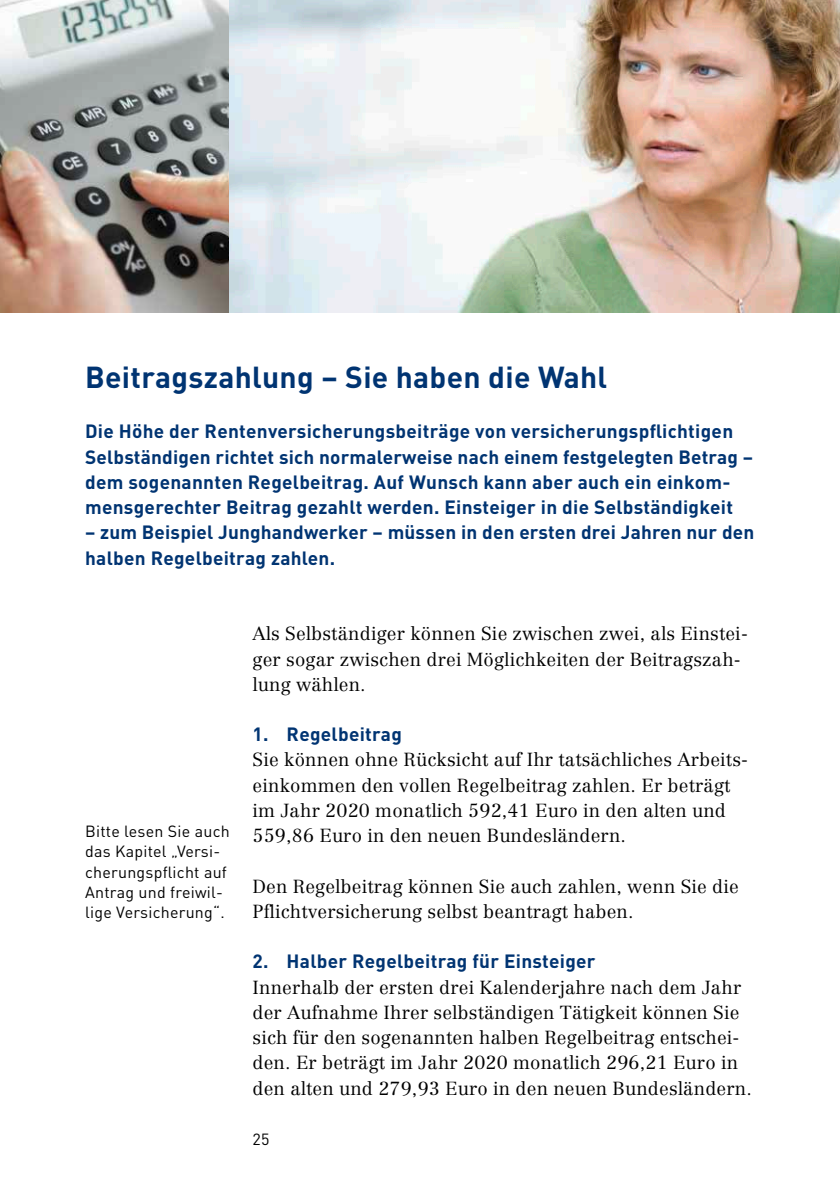
<style>
.page{position:relative;width:840px;height:1191px;background:#fff}
.page>*{position:absolute;margin:0;border:0;box-sizing:border-box;transform-origin:0 0}
.t1{font:700 30px "DIN";letter-spacing:.01em;color:#003472}
.t2{font:700 19px/25.2px "DIN";letter-spacing:.015em;color:#003472}
.t3{font:300 18.6px/25.2px "Centennial";letter-spacing:.01em;color:#000}
.t4{font:16px/20.2px "DIN";letter-spacing:.015em;color:#000}
</style>
<div class="page">
<img style="left:0;top:0;width:839px;height:312px">
<h2 class="t1" style="left:85px;top:357px;width:523px">Beitragszahlung – Sie haben die Wahl</h2>
<p class="t2" style="left:85px;top:418px;width:669px">Die Höhe der Rentenversicherungsbeiträge von versicherungspflichtigen Selbständigen richtet sich normalerweise nach einem festgelegten Betrag – dem sogenannten Regelbeitrag. Auf Wunsch kann aber auch ein einkom&shy;mensgerechter Beitrag gezahlt werden. Einsteiger in die Selbständigkeit</p>
<p class="t2" style="left:85px;top:519px;width:670px">– zum Beispiel Junghandwerker – müssen in den ersten drei Jahren nur den halben Regelbeitrag zahlen.</p>
<p class="t4" style="left:85px;top:821px;width:146px">Bitte lesen Sie auch das Kapitel „Versi&shy;cherungspflicht auf<br>Antrag und freiwil&shy;lige Versicherung“.</p>
<p class="t3" style="left:252px;top:621px;width:496px">Als Selbständiger können Sie zwischen zwei, als Einstei&shy;ger sogar zwischen drei Möglichkeiten der Beitragszah&shy;lung wählen.</p>
<h3 class="t2" style="left:252px;top:721px;width:151px">1. Regelbeitrag</h3>
<p class="t3" style="left:252px;top:747px;width:496px">Sie können ohne Rücksicht auf Ihr tatsächliches Arbeits&shy;einkommen den vollen Regelbeitrag zahlen. Er beträgt im Jahr 2020 monatlich 592,41 Euro in den alten und 559,86 Euro in den neuen Bundesländern.</p>
<p class="t3" style="left:252px;top:873px;width:487px">Den Regelbeitrag können Sie auch zahlen, wenn Sie die<br>Pflichtversicherung selbst beantragt haben.</p>
<h3 class="t2" style="left:252px;top:948px;width:344px">2. Halber Regelbeitrag für Einsteiger</h3>
<p class="t3" style="left:252px;top:974px;width:500px">Innerhalb der ersten drei Kalenderjahre nach dem Jahr der Aufnahme Ihrer selbständigen Tätigkeit können Sie sich für den sogenannten halben Regelbeitrag entschei&shy;den. Er beträgt im Jahr 2020 monatlich 296,21 Euro in den alten und 279,93 Euro in den neuen Bundesländern.</p>
<p class="t4" style="left:252px;top:1128px;width:18px">25</p>
</div>
